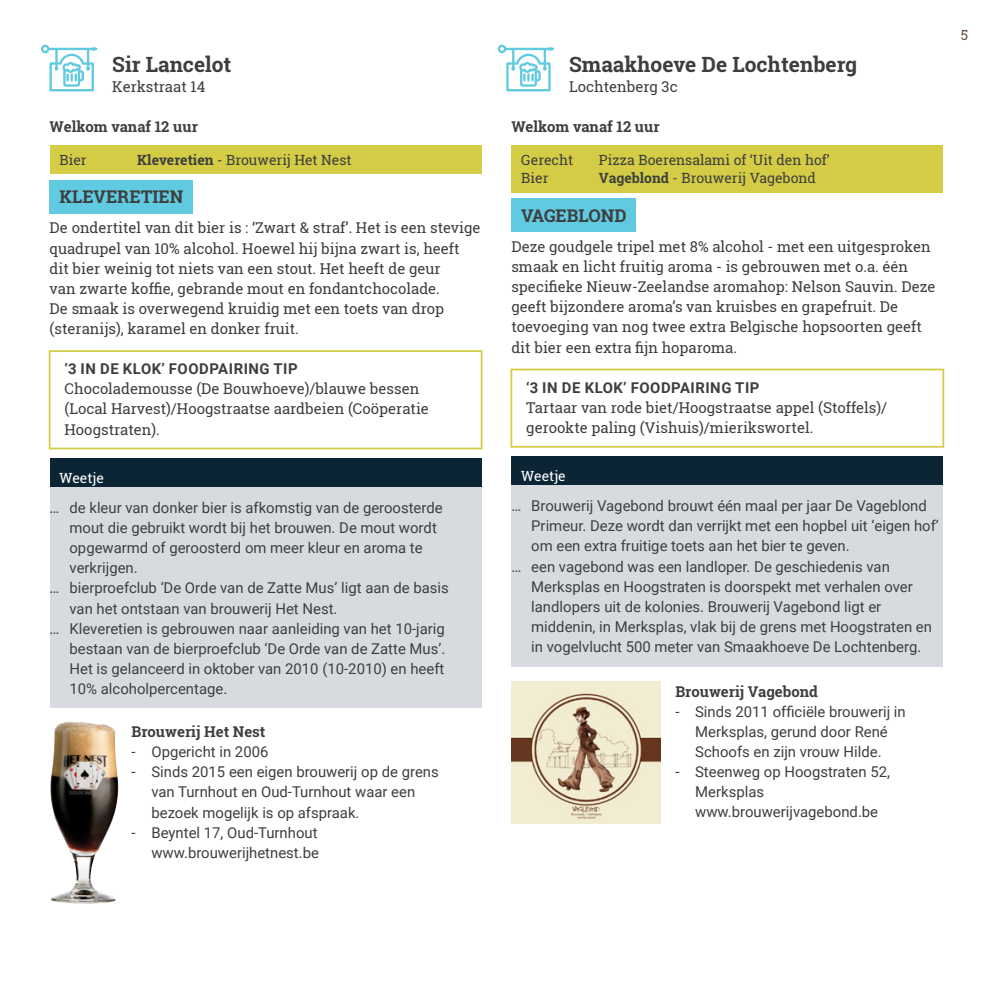
<style>
.page{position:relative;width:993px;height:993px;background:#fff}
.page>*{position:absolute;margin:0;border:0;box-sizing:border-box;transform-origin:0 0}
.doorlopende_tekst{font:700 21px "Roboto Slab";color:#3e3e3f}
.tussentitel_bier{font:700 17.5px "Roboto Slab";color:#3e3e3f}
.t1{font:14.88px/20.1px "Roboto";color:#3e3e3f}
.doorlopende_tekst-2{font:14.88px/20.1px "Roboto Slab";color:#3e3e3f}
.foodpairing_tip{font:14.88px/20.1px "Roboto Slab";color:#3e3e3f}
.doorlopende_tekst-3{font:700 14.88px "Roboto Slab";color:#3e3e3f}
.menu{font:14px "Roboto Slab";color:#3e3e3f}
.wist_u_dat_titel{font:14px "Roboto Slab";color:#fff}
.doorlopende_tekst-4{font:14px "Roboto Slab";color:#674e3f}
.s1{font-weight:700}
.s2{font-family:"Roboto";font-weight:700}
</style>
<div class="page">
<div style="left:50px;top:145px;width:431px;height:29px;background:#d3cc44"></div>
<div style="left:50px;top:180px;width:143px;height:33px;background:#60cae1"></div>
<div style="left:49px;top:350px;width:433px;height:99px;border:2px solid #d3cc44"></div>
<div style="left:50px;top:458px;width:431px;height:33px;background:#0b2535"></div>
<div style="left:50px;top:487px;width:431px;height:100px;background:#d7dbe0"></div>
<div style="left:50px;top:567px;width:431px;height:60px;background:#d7dbe0"></div>
<div style="left:50px;top:608px;width:431px;height:99px;background:#d7dbe0"></div>
<div style="left:511px;top:145px;width:432px;height:29px;background:#d3cc44"></div>
<div style="left:511px;top:164px;width:432px;height:28px;background:#d3cc44"></div>
<div style="left:511px;top:198px;width:125px;height:33px;background:#60cae1"></div>
<div style="left:510px;top:368px;width:433px;height:79px;border:2px solid #d3cc44"></div>
<div style="left:511px;top:456px;width:432px;height:33px;background:#0b2535"></div>
<div style="left:511px;top:485px;width:432px;height:85px;background:#d7dbe0"></div>
<div style="left:511px;top:545px;width:432px;height:120px;background:#d7dbe0"></div>
<svg style="left:41px;top:45px;width:56px;height:46px"></svg>
<svg style="left:497px;top:45px;width:57px;height:46px"></svg>
<img style="left:50px;top:721px;width:68px;height:182px">
<img style="left:511px;top:681px;width:149px;height:141px">
<p class="doorlopende_tekst" style="left:112px;top:50px;width:120px">Sir Lancelot</p>
<p class="doorlopende_tekst-2" style="left:112px;top:76px;width:94px">Kerkstraat 14</p>
<p class="doorlopende_tekst-3" style="left:50px;top:116px;width:150px">Welkom vanaf 12 uur</p>
<p class="menu" style="left:60px;top:150px;width:29px">Bier</p>
<p class="menu" style="left:137px;top:150px;width:216px"><span class="s1">Kleveretien</span> - Brouwerij Het Nest</p>
<p class="tussentitel_bier" style="left:60px;top:185px;width:125px">KLEVERETIEN</p>
<p class="doorlopende_tekst-2" style="left:50px;top:218px;width:432px">De ondertitel van dit bier is : ‘Zwart &amp; straf’. Het is een stevige quadrupel van 10% alcohol. Hoewel hij bijna zwart is, heeft dit bier weinig tot niets van een stout. Het heeft de geur<br>van zwarte koffie, gebrande mout en fondantchocolade.<br>De smaak is overwegend kruidig met een toets van drop (steranijs), karamel en donker fruit.</p>
<p class="foodpairing_tip" style="left:64px;top:358px;width:366px"><span class="s2">‘3 IN DE KLOK’ FOODPAIRING TIP </span>Chocolademousse (De Bouwhoeve)/blauwe bessen (Local Harvest)/Hoogstraatse aardbeien (Coöperatie Hoogstraten).</p>
<p class="wist_u_dat_titel" style="left:60px;top:468px;width:46px">Weetje</p>
<p class="t1" style="left:69px;top:496px;width:375px;text-indent:-20px">… de kleur van donker bier is afkomstig van de geroosterde mout die gebruikt wordt bij het brouwen. De mout wordt opgewarmd of geroosterd om meer kleur en aroma te verkrijgen.</p>
<p class="t1" style="left:69px;top:577px;width:381px;text-indent:-20px">… bierproefclub ‘De Orde van de Zatte Mus’ ligt aan de basis van het ontstaan van brouwerij Het Nest.</p>
<p class="t1" style="left:69px;top:617px;width:377px;text-align:justify;text-indent:-20px">… Kleveretien is gebrouwen naar aanleiding van het 10-jarig bestaan van de bierproefclub ‘De Orde van de Zatte Mus’.<br>Het is gelanceerd in oktober van 2010 (10-2010) en heeft 10% alcoholpercentage.</p>
<p class="doorlopende_tekst-3" style="left:131px;top:721px;width:135px">Brouwerij Het Nest</p>
<p class="t1" style="left:131px;top:741px;width:138px">- Opgericht in 2006</p>
<p class="t1" style="left:151px;top:761px;width:289px;text-indent:-20px">- Sinds 2015 een eigen brouwerij op de grens van Turnhout en Oud-Turnhout waar een bezoek mogelijk is op afspraak.</p>
<p class="t1" style="left:131px;top:821px;width:189px;text-align:right">- Beyntel 17, Oud-Turnhout www.brouwerijhetnest.be</p>
<p class="doorlopende_tekst" style="left:569px;top:50px;width:289px">Smaakhoeve De Lochtenberg</p>
<p class="doorlopende_tekst-2" style="left:569px;top:76px;width:110px">Lochtenberg 3c</p>
<p class="doorlopende_tekst-3" style="left:511px;top:116px;width:150px">Welkom vanaf 12 uur</p>
<p class="menu" style="left:521px;top:150px;width:53px">Gerecht</p>
<p class="menu" style="left:598px;top:150px;width:232px">Pizza Boerensalami of ‘Uit den hof’</p>
<p class="menu" style="left:521px;top:169px;width:29px">Bier</p>
<p class="menu" style="left:598px;top:169px;width:218px"><span class="s1">Vageblond</span> - Brouwerij Vagebond</p>
<p class="tussentitel_bier" style="left:521px;top:203px;width:107px">VAGEBLOND</p>
<p class="doorlopende_tekst-2" style="left:511px;top:236px;width:425px">Deze goudgele tripel met 8% alcohol - met een uitgesproken smaak en licht fruitig aroma - is gebrouwen met o.a. één specifieke Nieuw-Zeelandse aromahop: Nelson Sauvin. Deze geeft bijzondere aroma’s van kruisbes en grapefruit. De toevoeging van nog twee extra Belgische hopsoorten geeft dit bier een extra fijn hoparoma.</p>
<p class="foodpairing_tip" style="left:526px;top:377px;width:362px"><span class="s2">‘3 IN DE KLOK’ FOODPAIRING TIP<br></span>Tartaar van rode biet/Hoogstraatse appel (Stoffels)/ gerookte paling (Vishuis)/mierikswortel.</p>
<p class="wist_u_dat_titel" style="left:521px;top:466px;width:46px">Weetje</p>
<p class="t1" style="left:531px;top:495px;width:409px;text-indent:-20px">… Brouwerij Vagebond brouwt één maal per jaar De Vageblond<br>Primeur. Deze wordt dan verrijkt met een hopbel uit ‘eigen hof’ om een extra fruitige toets aan het bier te geven.</p>
<p class="t1" style="left:531px;top:555px;width:402px;text-indent:-20px">… een vagebond was een landloper. De geschiedenis van Merksplas en Hoogstraten is doorspekt met verhalen over landlopers uit de kolonies. Brouwerij Vagebond ligt er middenin, in Merksplas, vlak bij de grens met Hoogstraten en in vogelvlucht 500 meter van Smaakhoeve De Lochtenberg.</p>
<p class="doorlopende_tekst-3" style="left:675px;top:680px;width:144px">Brouwerij Vagebond</p>
<p class="t1" style="left:675px;top:700px;width:232px;text-align:center">- Sinds 2011 officiële brouwerij in<br>Merksplas, gerund door René<br>Schoofs en zijn vrouw Hilde.</p>
<p class="t1" style="left:695px;top:761px;width:196px;text-indent:-20px">- Steenweg op Hoogstraten 52,<br>Merksplas www.brouwerijvagebond.be</p>
<p class="doorlopende_tekst-4" style="left:960px;top:25px;width:9px">5</p>
</div>
